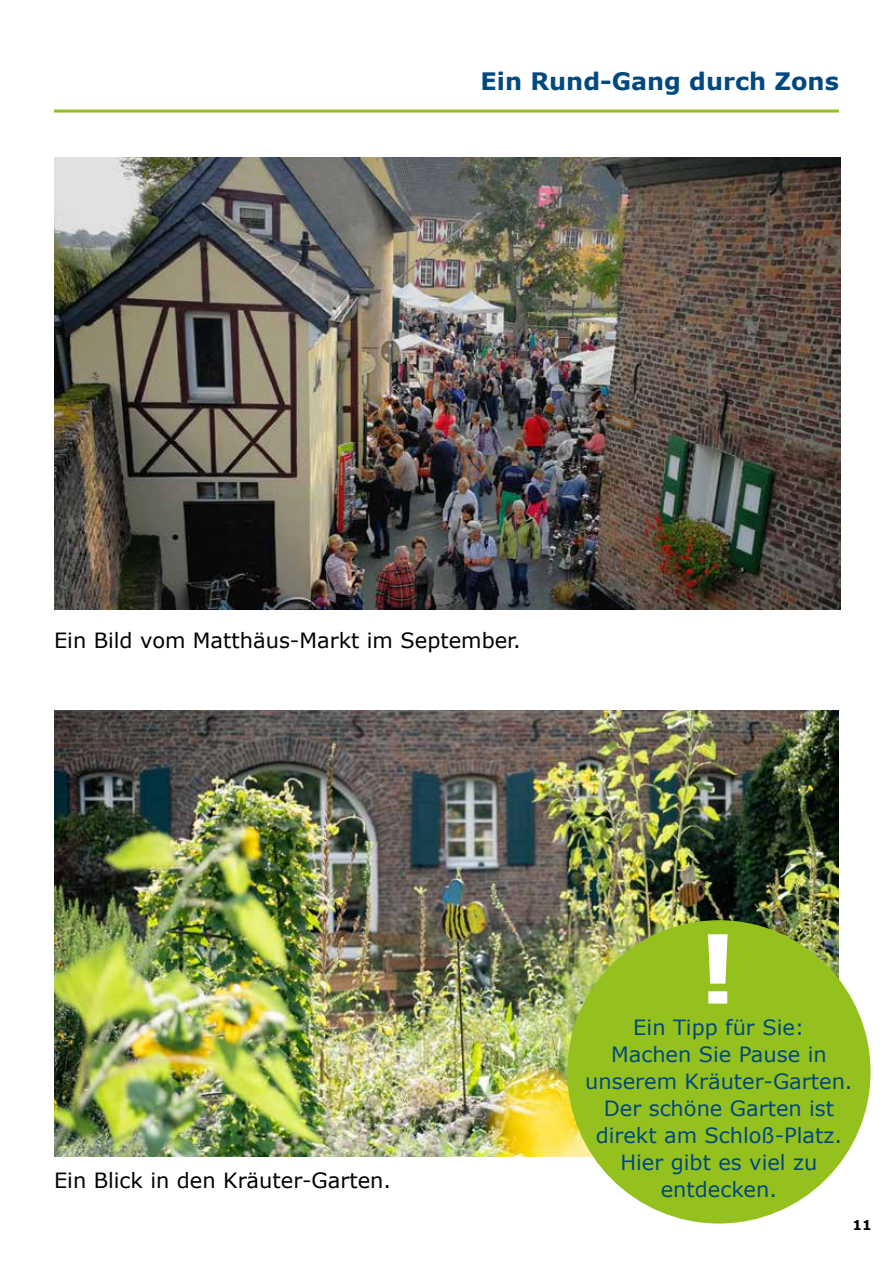
<style>
.page{position:relative;width:893px;height:1263px;background:#fff}
.page>*{position:absolute;margin:0;border:0;box-sizing:border-box;transform-origin:0 0}
.t1{font:700 24px "Verdana";color:#00497f}
.t2{font:21px/27px "Verdana";color:#00497f;text-align:center}
.t3{font:21px "Verdana";color:#000}
.t4{font:700 13.5px "Verdana";color:#000}
</style>
<div class="page">
<img style="left:54px;top:710px;width:785px;height:447px">
<hr style="left:54px;top:110px;width:785px;height:3px;background:#95c11f">
<img style="left:54px;top:157px;width:786px;height:452px">
<div style="left:567px;top:920px;width:303px;height:303px;background:#95c11f;border-radius:50%"></div>
<svg style="left:708px;top:934px;width:20px;height:69px"></svg>
<p class="t1" style="left:481px;top:64px;width:360px">Ein Rund-Gang durch Zons</p>
<p class="t3" style="left:54px;top:626px;width:468px">Ein Bild vom Matthäus-Markt im September.</p>
<p class="t3" style="left:54px;top:1166px;width:339px">Ein Blick in den Kräuter-Garten.</p>
<p class="t2" style="left:585px;top:1014px;width:269px">Ein Tipp für Sie:<br>Machen Sie Pause in unserem Kräuter-Garten.<br>Der schöne Garten ist direkt am Schloß-Platz.<br>Hier gibt es viel zu entdecken.</p>
<p class="t4" style="left:852px;top:1215px;width:21px">11</p>
</div>
